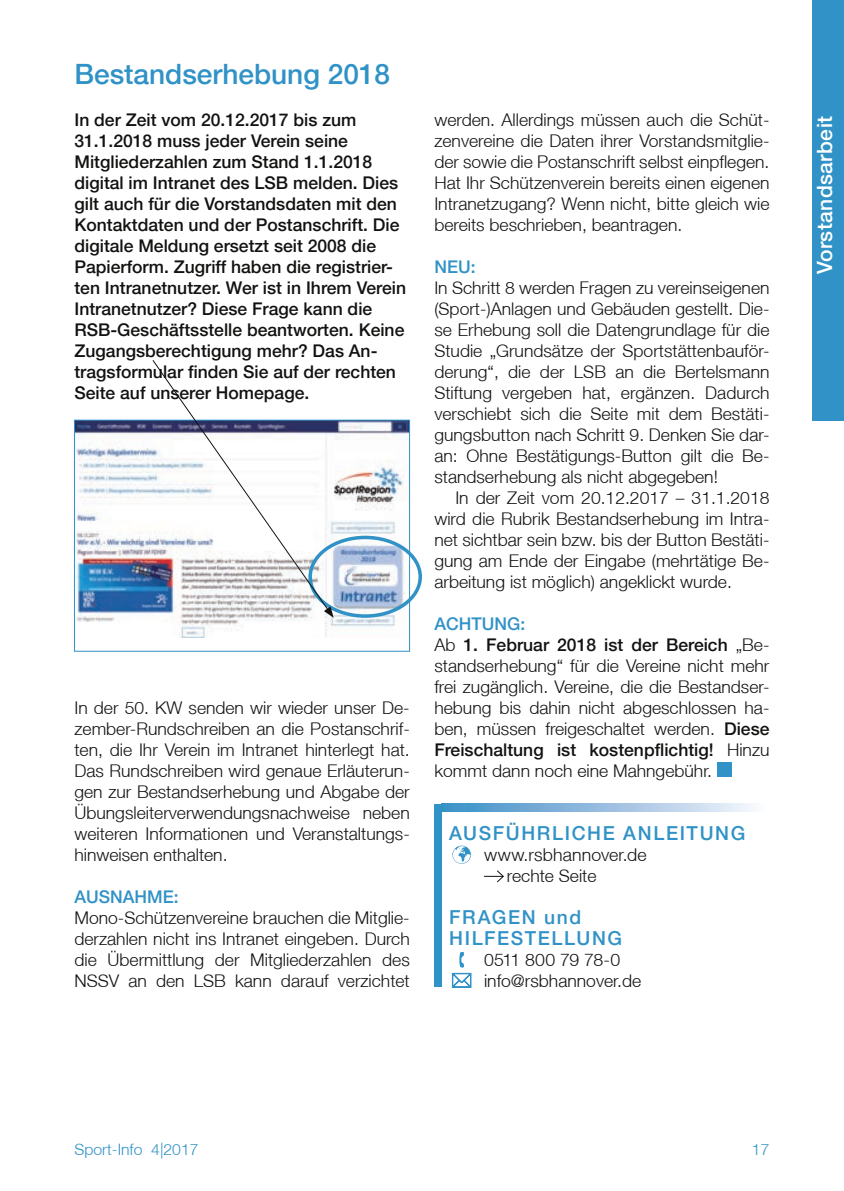
<style>
.page{position:relative;width:844px;height:1191px;background:#fff}
.page>*{position:absolute;margin:0;border:0;box-sizing:border-box;transform-origin:0 0}
.t1{font:500 28px "Helvetica Neue LT";color:#3092c6}
.t2{font:500 21px "Helvetica Neue LT";letter-spacing:.02em;color:#fff}
.t3{font:500 19.25px/21px "Helvetica Neue LT";letter-spacing:.085em;color:#3092c6}
.t4{font:300 17.68px "Helvetica Neue LT";letter-spacing:.01em;color:#121311}
.t5{font:300 17.68px "Helvetica Neue LT";letter-spacing:-.03em;color:#121311}
.t6{font:300 17.5px/21px "Helvetica Neue LT";color:#121311;text-align:justify}
.t7{font:500 17.5px/21px "Helvetica Neue LT";color:#121311}
.t8{font:500 17.5px "Helvetica Neue LT";color:#3092c6}
.t9{font:300 15.75px "Helvetica Neue LT";color:#3092c6}
.s1{font-weight:500;color:#3092c6}
.s2{font-weight:500}
</style>
<div class="page">
<div style="left:812px;top:0;width:31px;height:420px;background:#3092c6"></div>
<svg style="left:452px;top:845px;width:19px;height:18px"></svg>
<svg style="left:484px;top:870px;width:20px;height:13px"></svg>
<svg style="left:459px;top:952px;width:5px;height:15px"></svg>
<svg style="left:452px;top:973px;width:19px;height:14px"></svg>
<div style="left:434px;top:804px;width:7px;height:182px;background:#3092c6"></div>
<svg style="left:441px;top:804px;width:312px;height:7px;background:#95bedf"></svg>
<div style="left:716px;top:762px;width:15px;height:15px;background:#3092c6"></div>
<img style="left:76px;top:422px;width:331px;height:216px">
<div style="left:74px;top:420px;width:335px;height:231px;border:1px solid #3092c6"></div>
<div style="left:308px;top:536px;width:114px;height:82px;border:4px solid #3092c6;border-radius:50%"></div>
<svg style="left:152px;top:360px;width:178px;height:252px"></svg>
<svg style="left:324px;top:606px;width:9px;height:12px"></svg>
<h1 class="t1" style="left:74px;top:57px;width:317px">Bestandserhebung 2018</h1>
<p class="t7" style="left:74px;top:109px;width:333px">In der Zeit vom 20.12.2017 bis zum 31.1.2018 muss jeder Verein seine Mitgliederzahlen zum Stand 1.1.2018 digital im Intranet des LSB melden. Dies gilt auch für die Vorstandsdaten mit den Kontaktdaten und der Postanschrift. Die digitale Meldung ersetzt seit 2008 die Papierform. Zugriff haben die registrier&shy;ten Intranetnutzer. Wer ist in Ihrem Verein Intranetnutzer? Diese Frage kann die RSB-Geschäftsstelle beantworten. Keine Zugangsberechtigung mehr? Das An&shy;tragsformular finden Sie auf der rechten Seite auf unserer Homepage.</p>
<p class="t6" style="left:74px;top:697px;width:337px">In der 50. KW senden wir wieder unser De&shy;zember-Rundschreiben an die Postanschrif&shy;ten, die Ihr Verein im Intranet hinterlegt hat.<br>Das Rundschreiben wird genaue Erläuterun&shy;gen zur Bestandserhebung und Abgabe der Übungsleiterverwendungsnachweise neben weiteren Informationen und Veranstaltungs&shy;hinweisen enthalten.</p>
<p class="t8" style="left:74px;top:886px;width:106px">AUSNAHME:</p>
<p class="t6" style="left:74px;top:907px;width:337px">Mono-Schützenvereine brauchen die Mitglie&shy;derzahlen nicht ins Intranet eingeben. Durch die Übermittlung der Mitgliederzahlen des NSSV an den LSB kann darauf verzichtet</p>
<p class="t6" style="left:434px;top:109px;width:336px">werden. Allerdings müssen auch die Schüt&shy;zenvereine die Daten ihrer Vorstandsmitglie&shy;der sowie die Postanschrift selbst einpflegen.<br>Hat Ihr Schützenverein bereits einen eigenen Intranetzugang? Wenn nicht, bitte gleich wie bereits beschrieben, beantragen.</p>
<p class="t8" style="left:434px;top:256px;width:43px">NEU:</p>
<p class="t6" style="left:434px;top:277px;width:336px">In Schritt 8 werden Fragen zu vereinseigenen (Sport-)Anlagen und Gebäuden gestellt. Die&shy;se Erhebung soll die Datengrundlage für die Studie „Grundsätze der Sportstättenbauför&shy;derung“, die der LSB an die Bertelsmann Stiftung vergeben hat, ergänzen. Dadurch verschiebt sich die Seite mit dem Bestäti&shy;gungsbutton nach Schritt 9. Denken Sie dar&shy;an: Ohne Bestätigungs-Button gilt die Be&shy;standserhebung als nicht abgegeben!</p>
<p class="t6" style="left:434px;top:487px;width:336px;text-indent:21px">In der Zeit vom 20.12.2017 – 31.1.2018 wird die Rubrik Bestandserhebung im Intra&shy;net sichtbar sein bzw. bis der Button Bestäti&shy;gung am Ende der Eingabe (mehrtätige Be&shy;arbeitung ist möglich) angeklickt wurde.</p>
<p class="t6" style="left:434px;top:613px;width:336px;text-align:left"><span class="s1">ACHTUNG:<br></span>Ab <span class="s2">1. Februar 2018 ist der Bereich</span> „Be&shy;standserhebung“ für die Vereine nicht mehr frei zugänglich. Vereine, die die Bestandser&shy;hebung bis dahin nicht abgeschlossen ha&shy;ben, müssen freigeschaltet werden. <span class="s2">Diese Freischaltung ist kostenpflichtig!</span> Hinzu kommt dann noch eine Mahngebühr.</p>
<p class="t3" style="left:449px;top:822px;width:297px">AUSFÜHRLICHE ANLEITUNG</p>
<p class="t4" style="left:484px;top:844px;width:164px">www.rsbhannover.de</p>
<p class="t6" style="left:507px;top:865px;width:91px">rechte Seite</p>
<p class="t3" style="left:449px;top:906px;width:174px">FRAGEN und<br>HILFESTELLUNG</p>
<p class="t5" style="left:484px;top:949px;width:138px">0511 800 79 78-0</p>
<p class="t6" style="left:484px;top:970px;width:158px">info@rsbhannover.de</p>
<p class="t2" style="left:812px;top:274px;width:160px;rotate:-90deg">Vorstandsarbeit</p>
<p class="t9" style="left:74px;top:1140px;width:125px">Sport-Info 4|2017</p>
<p class="t9" style="left:751px;top:1140px;width:19px">17</p>
</div>
